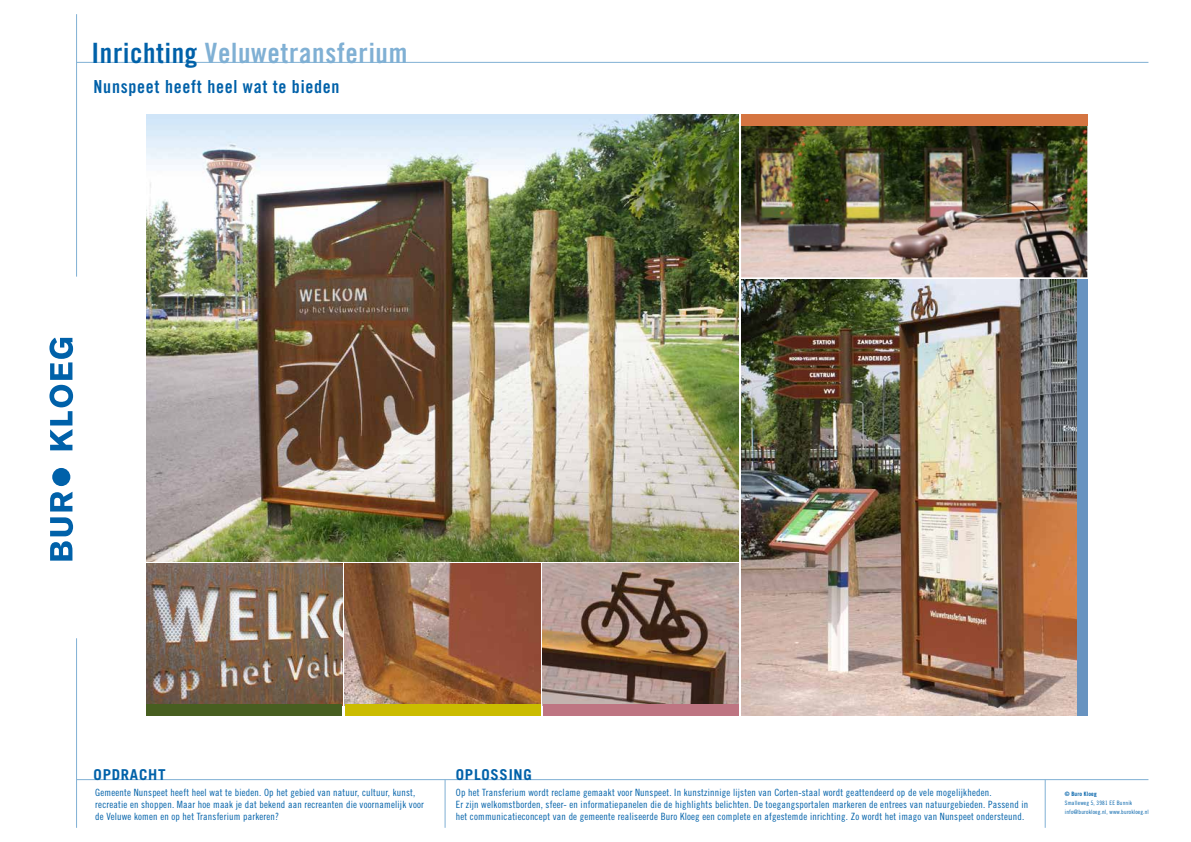
<style>
.page{position:relative;width:1191px;height:842px;background:#fff}
.page>*{position:absolute;margin:0;border:0;box-sizing:border-box;transform-origin:0 0}
.t1{font:28px "Trade Gothic Bold Cond Twenty";letter-spacing:.025em;color:#80b0d4}
.t2{font:18px "Trade Gothic Bold Cond Twenty";letter-spacing:.04em;color:#0061a9}
.t3{font:700 15px "Trade Gothic";letter-spacing:.05em;color:#0061a9}
.t4{font:10px/12px "Trade Gothic Cond Eighteen";letter-spacing:.02em;color:#0061a9}
.t5{font:6px/9px "Trade Gothic Cond Eighteen";letter-spacing:.03em;color:#0061a9}
.t6{font:6px "Trade Gothic Bold Cond Twenty";letter-spacing:.03em;color:#0061a9}
.s1{color:#0061a9}
</style>
<div class="page">
<hr style="left:77px;top:779px;width:1071px;height:1px;background:#80b0d4">
<hr style="left:77px;top:62px;width:1071px;height:1px;background:#80b0d4">
<hr style="left:76px;top:14px;width:1px;height:263px;background:#80b0d4">
<hr style="left:76px;top:638px;width:1px;height:190px;background:#80b0d4">
<hr style="left:1045px;top:780px;width:1px;height:48px;background:#80b0d4">
<svg style="left:50px;top:517px;width:23px;height:44px"></svg>
<svg style="left:50px;top:492px;width:22px;height:19px"></svg>
<svg style="left:49px;top:338px;width:24px;height:112px"></svg>
<div style="left:52px;top:468px;width:18px;height:18px;background:#0061a9;border-radius:50%"></div>
<hr style="left:445px;top:780px;width:1px;height:48px;background:#80b0d4">
<img style="left:146px;top:115px;width:593px;height:446px">
<img style="left:741px;top:280px;width:335px;height:436px">
<img style="left:741px;top:126px;width:346px;height:151px">
<img style="left:146px;top:563px;width:196px;height:142px">
<div style="left:146px;top:705px;width:196px;height:11px;background:#475e20"></div>
<img style="left:543px;top:563px;width:196px;height:142px">
<div style="left:543px;top:705px;width:196px;height:11px;background:#be7582"></div>
<img style="left:345px;top:563px;width:195px;height:142px">
<div style="left:345px;top:705px;width:195px;height:11px;background:#cbbc00"></div>
<div style="left:1076px;top:280px;width:11px;height:436px;background:#6893c0"></div>
<div style="left:741px;top:115px;width:346px;height:11px;background:#d57541"></div>
<h1 class="t1" style="left:91px;top:36px;width:317px"><span class="s1">Inrichting</span> Veluwetransferium</h1>
<h2 class="t2" style="left:94px;top:75px;width:247px">Nunspeet heeft heel wat te bieden</h2>
<h3 class="t3" style="left:94px;top:765px;width:73px">OPDRACHT</h3>
<h3 class="t3" style="left:456px;top:765px;width:78px">OPLOSSING</h3>
<p class="t4" style="left:456px;top:786px;width:574px">Op het Transferium wordt reclame gemaakt voor Nunspeet. In kunstzinnige lijsten van Corten-staal wordt geattendeerd op de vele mogelijkheden.<br>Er zijn welkomstborden, sfeer- en informatiepanelen die de highlights belichten. De toegangsportalen markeren de entrees van natuurgebieden. Passend in het communicatieconcept van de gemeente realiseerde Buro Kloeg een complete en afgestemde inrichting. Zo wordt het imago van Nunspeet ondersteund.</p>
<p class="t4" style="left:95px;top:786px;width:330px">Gemeente Nunspeet heeft heel wat te bieden. Op het gebied van natuur, cultuur, kunst, recreatie en shoppen. Maar hoe maak je dat bekend aan recreanten die voornamelijk voor de Veluwe komen en op het Transferium parkeren?</p>
<p class="t6" style="left:1065px;top:790px;width:33px">© Buro Kloeg</p>
<p class="t5" style="left:1065px;top:798px;width:86px">Smalleweg 5, 3981 EE Bunnik info@burokloeg.nl, www.burokloeg.nl</p>
</div>
